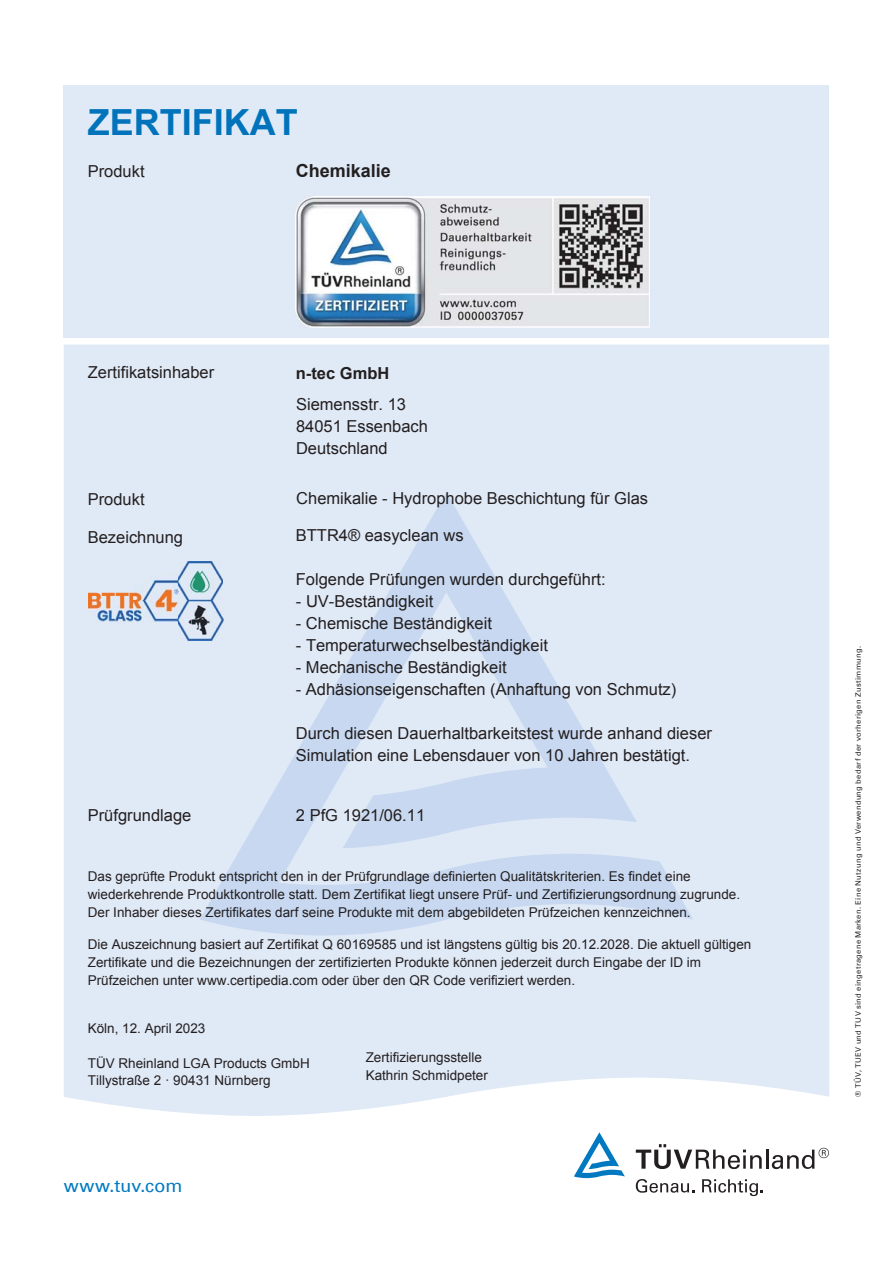
<style>
.page{position:relative;width:893px;height:1263px;background:#fff}
.page>*{position:absolute;margin:0;border:0;box-sizing:border-box;transform-origin:0 0}
.t1{font:700 36px "Arial";color:#0073bb}
.t2{font:18px "Univers Com 55 Roman";letter-spacing:.01em;color:#0079c1}
.t3{font:700 18px "Arial";color:#231f20}
.t4{font:16.5px/21.9px "Arial";color:#231f20}
.t5{font:700 16.5px "Arial";color:#231f20}
.t6{font:13.5px/18px "Arial";color:#231f20}
.t7{font:7.5px "Univers Com 55 Roman";letter-spacing:.05em;color:#231f20}
</style>
<div class="page">
<svg style="left:636px;top:1144px;width:193px;height:25px"></svg>
<svg style="left:636px;top:1179px;width:58px;height:14px"></svg>
<svg style="left:702px;top:1179px;width:61px;height:17px"></svg>
<svg style="left:574px;top:1132px;width:51px;height:46px"></svg>
<div style="left:64px;top:345px;width:765px;height:771px;background:#e0e9f6"></div>
<svg style="left:200px;top:492px;width:493px;height:443px;background:#d8e3f4"></svg>
<div style="left:64px;top:85px;width:765px;height:253px;background:#e0e9f6"></div>
<img style="left:296px;top:197px;width:354px;height:130px">
<img style="left:88px;top:561px;width:135px;height:80px">
<h1 class="t1" style="left:88px;top:103px;width:211px">ZERTIFIKAT</h1>
<p class="t4" style="left:88px;top:160px;width:58px">Produkt</p>
<h2 class="t3" style="left:296px;top:160px;width:96px">Chemikalie</h2>
<p class="t4" style="left:88px;top:361px;width:128px">Zertifikatsinhaber</p>
<p class="t5" style="left:296px;top:364px;width:95px">n-tec GmbH</p>
<p class="t4" style="left:296px;top:393px;width:133px">Siemensstr. 13<br>84051 Essenbach<br>Deutschland</p>
<p class="t4" style="left:296px;top:487px;width:353px">Chemikalie - Hydrophobe Beschichtung für Glas</p>
<p class="t4" style="left:88px;top:526px;width:97px">Bezeichnung</p>
<p class="t4" style="left:296px;top:525px;width:169px">BTTR4® easyclean ws</p>
<p class="t4" style="left:296px;top:568px;width:311px">Folgende Prüfungen wurden durchgeführt:</p>
<p class="t4" style="left:296px;top:590px;width:139px">- UV-Beständigkeit</p>
<p class="t4" style="left:296px;top:612px;width:198px">- Chemische Beständigkeit</p>
<p class="t4" style="left:296px;top:634px;width:254px">- Temperaturwechselbeständigkeit</p>
<p class="t4" style="left:296px;top:656px;width:212px">- Mechanische Beständigkeit</p>
<p class="t4" style="left:296px;top:678px;width:382px">- Adhäsionseigenschaften (Anhaftung von Schmutz)</p>
<p class="t4" style="left:296px;top:722px;width:418px">Durch diesen Dauerhaltbarkeitstest wurde anhand dieser<br>Simulation eine Lebensdauer von 10 Jahren bestätigt.</p>
<p class="t4" style="left:88px;top:488px;width:58px">Produkt</p>
<p class="t4" style="left:88px;top:805px;width:105px">Prüfgrundlage</p>
<p class="t4" style="left:296px;top:804px;width:131px">2 PfG 1921/06.11</p>
<p class="t6" style="left:88px;top:867px;width:654px">Das geprüfte Produkt entspricht den in der Prüfgrundlage definierten Qualitätskriterien. Es findet eine wiederkehrende Produktkontrolle statt. Dem Zertifikat liegt unsere Prüf- und Zertifizierungsordnung zugrunde.<br>Der Inhaber dieses Zertifikates darf seine Produkte mit dem abgebildeten Prüfzeichen kennzeichnen.</p>
<p class="t6" style="left:88px;top:936px;width:665px">Die Auszeichnung basiert auf Zertifikat Q 60169585 und ist längstens gültig bis 20.12.2028. Die aktuell gültigen<br>Zertifikate und die Bezeichnungen der zertifizierten Produkte können jederzeit durch Eingabe der ID im<br>Prüfzeichen unter www.certipedia.com oder über den QR Code verifiziert werden.</p>
<p class="t6" style="left:88px;top:1019px;width:119px">Köln, 12. April 2023</p>
<p class="t6" style="left:88px;top:1056px;width:223px;line-height:16.2px">TÜV Rheinland LGA Products GmbH<br>Tillystraße 2 · 90431 Nürnberg</p>
<p class="t6" style="left:366px;top:1049px;width:124px">Zertifizierungsstelle<br>Kathrin Schmidpeter</p>
<h2 class="t2" style="left:64px;top:1179px;width:120px">www.tuv.com</h2>
<p class="t7" style="left:855px;top:1097px;width:452px;rotate:-90deg">® TÜV, TUEV und TUV sind eingetragene Marken. Eine Nutzung und Verwendung bedarf der vorherigen Zustimmung.</p>
</div>
